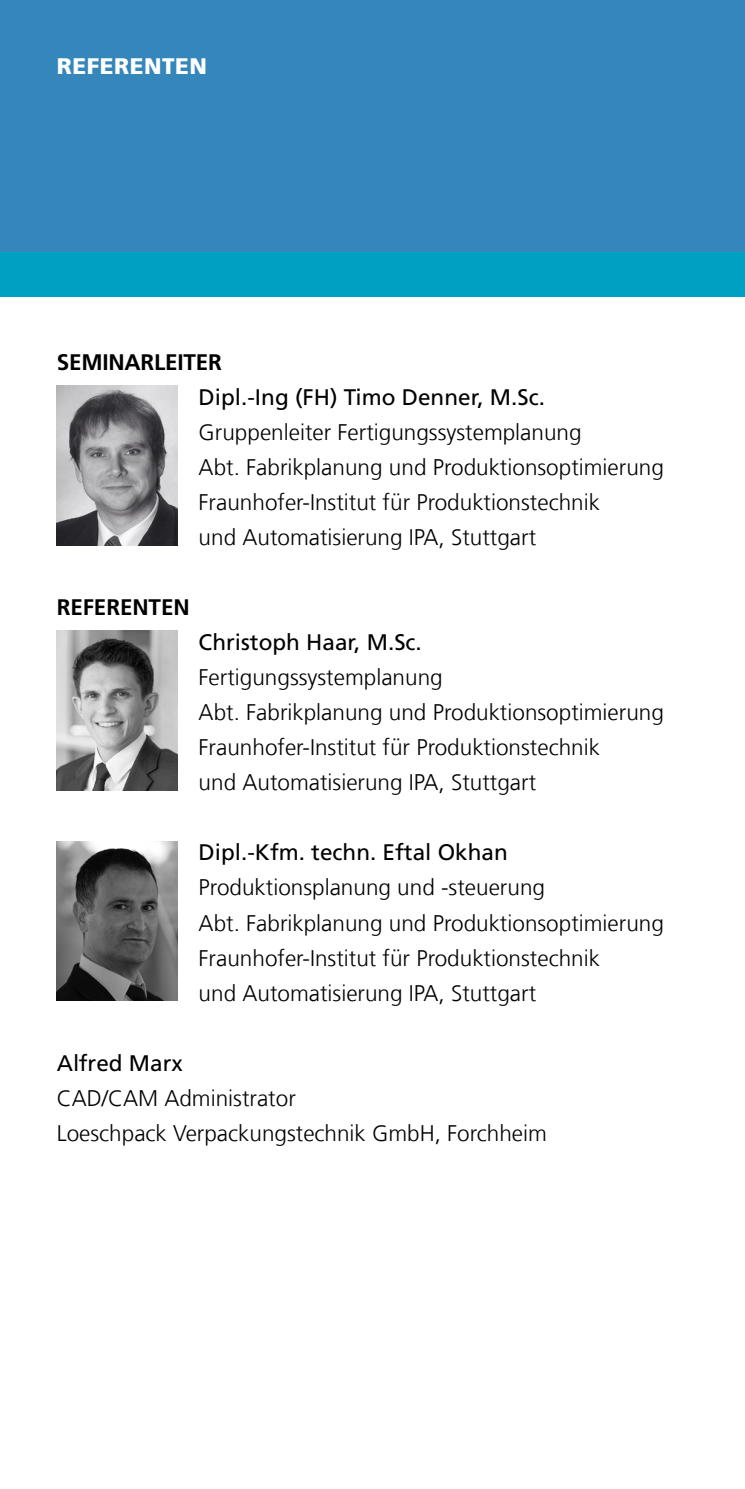
<style>
.page{position:relative;width:745px;height:1489px;background:#fff}
.page>*{position:absolute;margin:0;border:0;box-sizing:border-box;transform-origin:0 0}
.t1{font:300 22.5px/35px "Frutiger LT Com";color:#000}
.t2{font:22.5px "Frutiger LT Com";color:#000}
.t3{font:700 22.5px "Frutiger LT Com";letter-spacing:-.01em;color:#000}
.t4{font:900 22.5px "Frutiger LT Com";letter-spacing:.025em;color:#fff}
</style>
<div class="page">
<div style="left:0;top:0;width:744px;height:296px;background:#3587bb"></div>
<div style="left:0;top:252px;width:744px;height:44px;background:#00a0c2"></div>
<img style="left:57px;top:386px;width:120px;height:159px">
<img style="left:57px;top:631px;width:120px;height:159px">
<img style="left:57px;top:841px;width:120px;height:159px">
<p class="t4" style="left:57px;top:52px;width:152px">REFERENTEN</p>
<p class="t3" style="left:57px;top:349px;width:166px">SEMINARLEITER</p>
<p class="t2" style="left:198px;top:384px;width:347px">Dipl.-Ing (FH) Timo Denner, M.Sc.</p>
<p class="t1" style="left:198px;top:415px;width:466px">Gruppenleiter Fertigungssystemplanung<br>Abt. Fabrikplanung und Produktionsoptimierung Fraunhofer-Institut für Produktionstechnik<br>und Automatisierung IPA, Stuttgart</p>
<p class="t3" style="left:57px;top:594px;width:134px">REFERENTEN</p>
<p class="t2" style="left:198px;top:629px;width:224px">Christoph Haar, M.Sc.</p>
<p class="t1" style="left:198px;top:660px;width:466px">Fertigungssystemplanung<br>Abt. Fabrikplanung und Produktionsoptimierung Fraunhofer-Institut für Produktionstechnik<br>und Automatisierung IPA, Stuttgart</p>
<p class="t2" style="left:198px;top:839px;width:310px">Dipl.-Kfm. techn. Eftal Okhan</p>
<p class="t1" style="left:198px;top:870px;width:466px">Produktionsplanung und -steuerung<br>Abt. Fabrikplanung und Produktionsoptimierung Fraunhofer-Institut für Produktionstechnik<br>und Automatisierung IPA, Stuttgart</p>
<p class="t2" style="left:57px;top:1049px;width:127px">Alfred Marx</p>
<p class="t1" style="left:57px;top:1080px;width:491px">CAD/CAM Administrator<br>Loeschpack Verpackungstechnik GmbH, Forchheim</p>
</div>
